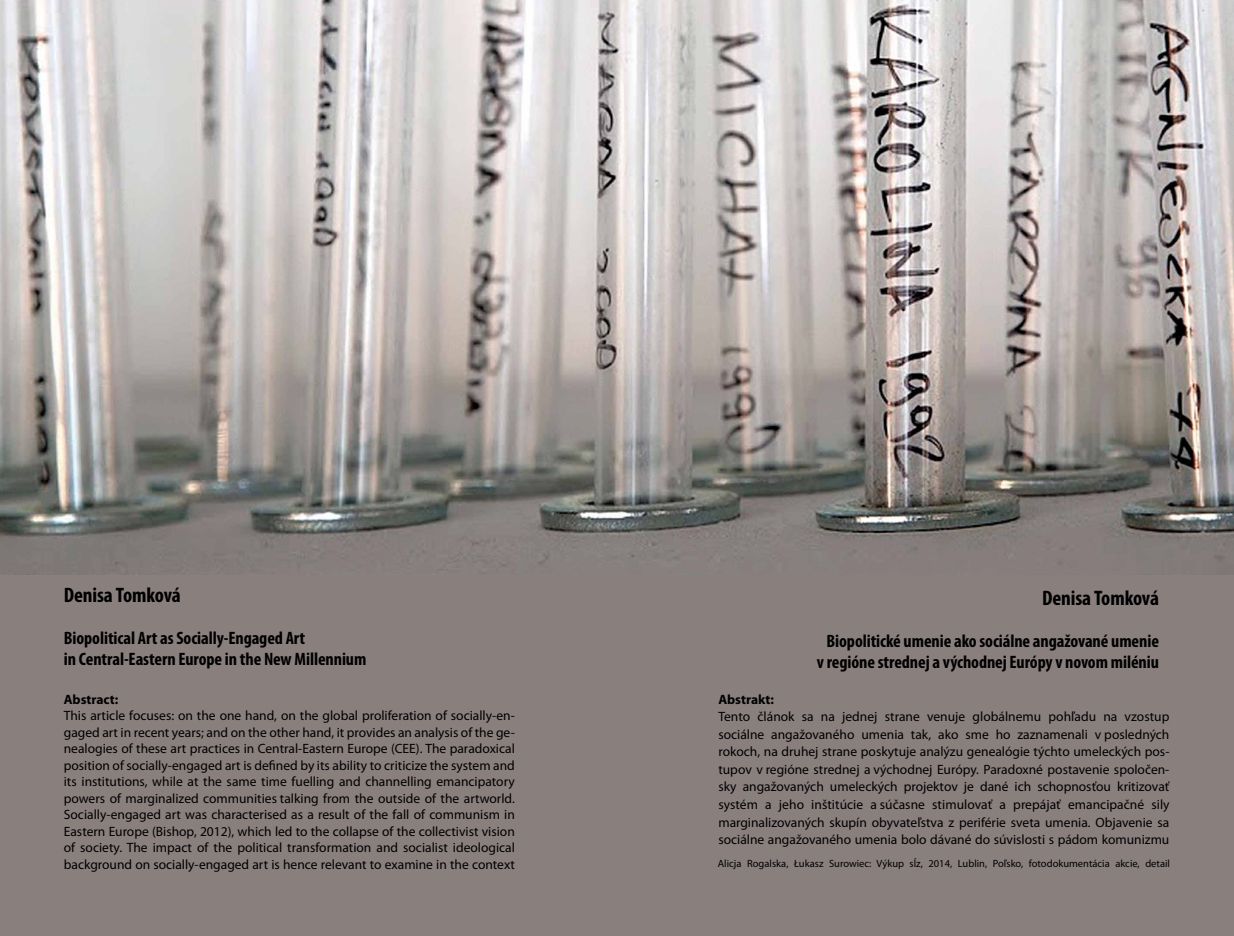
<style>
.page{position:relative;width:1234px;height:936px;background:#fff}
.page>*{position:absolute;margin:0;border:0;box-sizing:border-box;transform-origin:0 0}
.t1{font:700 condensed 21px "Myriad Pro";letter-spacing:-.005em;color:#000}
.t2{font:700 condensed 18px/21px "Myriad Pro";letter-spacing:-.005em;color:#000}
.t3{font:13.5px/16.5px "Myriad Pro";color:#000;text-align:justify}
.t4{font:700 13.5px "Myriad Pro";color:#000}
.t5{font:10.5px "Myriad Pro";color:#000}
</style>
<div class="page">
<img style="left:0;top:0;width:1233px;height:575px">
<div style="left:0;top:575px;width:1233px;height:360px;background:#89807e"></div>
<h1 class="t1" style="left:64px;top:583px;width:118px">Denisa Tomková</h1>
<h2 class="t2" style="left:64px;top:627px;width:304px">Biopolitical Art as Socially-Engaged Art<br>in Central-Eastern Europe in the New Millennium</h2>
<p class="t4" style="left:64px;top:691px;width:56px">Abstract:</p>
<p class="t3" style="left:64px;top:707px;width:452px">This article focuses: on the one hand, on the global proliferation of socially-en&shy;gaged art in recent years; and on the other hand, it provides an analysis of the ge&shy;nealogies of these art practices in Central-Eastern Europe (CEE). The paradoxical position of socially-engaged art is defined by its ability to criticize the system and its institutions, while at the same time fuelling and channelling emancipatory powers of marginalized communities talking from the outside of the artworld.<br>Socially-engaged art was characterised as a result of the fall of communism in Eastern Europe (Bishop, 2012), which led to the collapse of the collectivist vision of society. The impact of the political transformation and socialist ideological background on socially-engaged art is hence relevant to examine in the context</p>
<h1 class="t1" style="left:1041px;top:586px;width:118px">Denisa Tomková</h1>
<h2 class="t2" style="left:816px;top:630px;width:343px;text-align:center">Biopolitické umenie ako sociálne angažované umenie v regióne strednej a východnej Európy v novom miléniu</h2>
<p class="t4" style="left:718px;top:691px;width:57px">Abstrakt:</p>
<p class="t3" style="left:718px;top:708px;width:452px;line-height:17.5px">Tento článok sa na jednej strane venuje globálnemu pohľadu na vzostup sociálne angažovaného umenia tak, ako sme ho zaznamenali v posledných rokoch, na druhej strane poskytuje analýzu genealógie týchto umeleckých pos&shy;tupov v regióne strednej a východnej Európy. Paradoxné postavenie spoločen&shy;sky angažovaných umeleckých projektov je dané ich schopnosťou kritizovať systém a jeho inštitúcie a súčasne stimulovať a prepájať emancipačné sily marginalizovaných skupín obyvateľstva z periférie sveta umenia. Objavenie sa sociálne angažovaného umenia bolo dávané do súvislosti s pádom komunizmu</p>
<p class="t5" style="left:717px;top:857px;width:453px">Alicja Rogalska, Łukasz Surowiec: Výkup sĺz, 2014, Lublin, Poľsko, fotodokumentácia akcie, detail</p>
</div>
